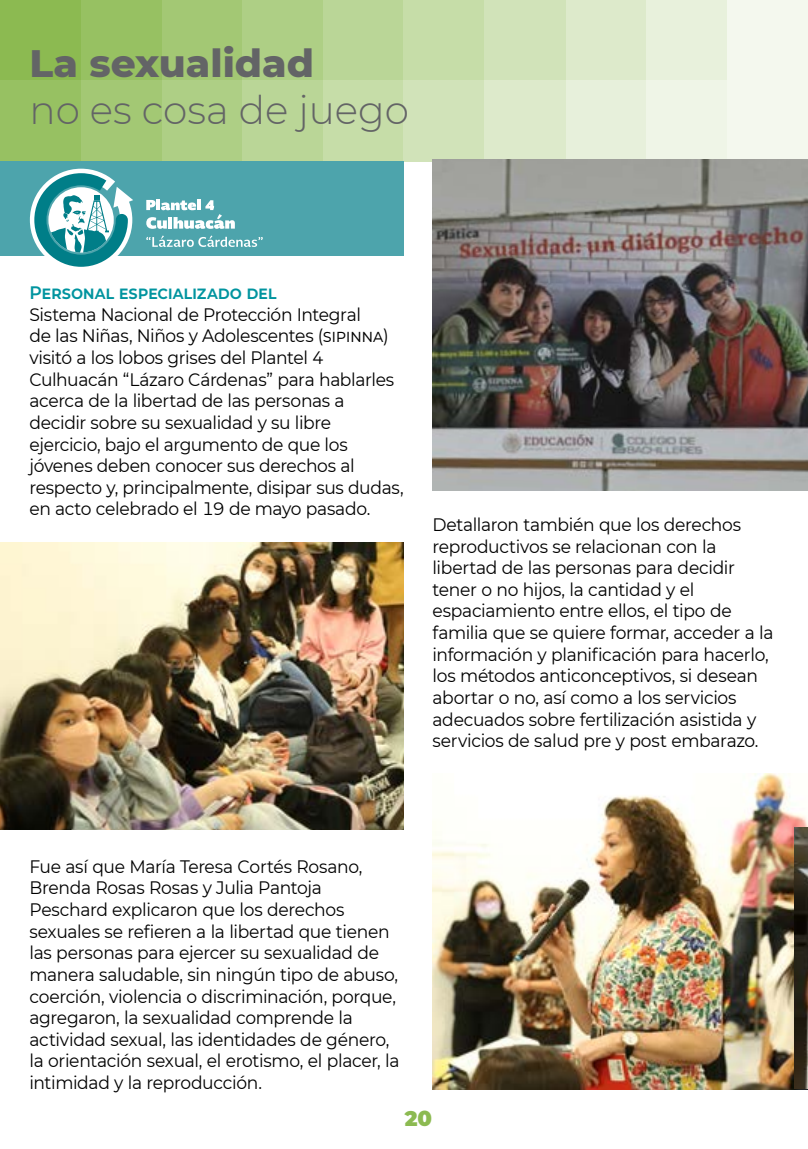
<style>
.page{position:relative;width:808px;height:1149px;background:#fff}
.page>*{position:absolute;margin:0;border:0;box-sizing:border-box;transform-origin:0 0}
.t1{font:300 39px "Montserrat";color:#636466}
.t2{font:800 39px "Montserrat";color:#636466}
.t3{font:900 21px "Montserrat";color:#8cba51}
.t4{font:18px/21.6px "Montserrat";letter-spacing:-.02em;color:#000;scale:.95 1}
.t5{font:600 18px "Montserrat";letter-spacing:-.01em;color:#00949f;scale:.95 1}
</style>
<div class="page">
<div style="left:565px;top:0;width:81px;height:81px;background:#ddeacb"></div>
<div style="left:646px;top:0;width:81px;height:81px;background:#e8f1dc"></div>
<div style="left:565px;top:80px;width:81px;height:81px;background:#e7f0db"></div>
<div style="left:646px;top:80px;width:81px;height:81px;background:#eff5e7"></div>
<div style="left:727px;top:80px;width:81px;height:81px;background:#f4f8ee"></div>
<div style="left:727px;top:0;width:81px;height:81px;background:#f4f8ee"></div>
<div style="left:0;top:0;width:81px;height:81px;background:#8cba51"></div>
<div style="left:81px;top:0;width:81px;height:81px;background:#97c162"></div>
<div style="left:162px;top:0;width:81px;height:81px;background:#a3c874"></div>
<div style="left:243px;top:0;width:81px;height:81px;background:#aecf85"></div>
<div style="left:323px;top:0;width:82px;height:81px;background:#bad697"></div>
<div style="left:403px;top:0;width:82px;height:81px;background:#c6dda8"></div>
<div style="left:484px;top:0;width:81px;height:81px;background:#d1e3b9"></div>
<div style="left:0;top:80px;width:81px;height:81px;background:#97c162"></div>
<div style="left:81px;top:80px;width:81px;height:81px;background:#a3c874"></div>
<div style="left:162px;top:80px;width:81px;height:81px;background:#aecf85"></div>
<div style="left:243px;top:80px;width:81px;height:81px;background:#bad697"></div>
<div style="left:323px;top:80px;width:82px;height:81px;background:#c6dda8"></div>
<div style="left:403px;top:80px;width:82px;height:81px;background:#d1e3b9"></div>
<div style="left:484px;top:80px;width:81px;height:81px;background:#ddeacb"></div>
<div style="left:0;top:161px;width:404px;height:95px;background:#4da4ac"></div>
<svg style="left:146px;top:200px;width:89px;height:29px"></svg>
<svg style="left:146px;top:235px;width:117px;height:12px"></svg>
<svg style="left:30px;top:169px;width:103px;height:98px"></svg>
<img style="left:432px;top:773px;width:376px;height:316px">
<img style="left:432px;top:160px;width:376px;height:330px">
<img style="left:0;top:542px;width:404px;height:287px">
<img style="left:794px;top:827px;width:14px;height:261px">
<h1 class="t2" style="left:29px;top:34px;width:286px">La sexualidad</h1>
<h1 class="t1" style="left:29px;top:83px;width:381px">no es cosa de juego</h1>
<p class="t5" style="left:29px;top:280px;width:262px">Personal especializado del</p>
<p class="t4" style="left:29px;top:303px;width:395px">Sistema Nacional de Protección Integral<br>de las Niñas, Niños y Adolescentes (sipinna) visitó a los lobos grises del Plantel 4<br>Culhuacán “Lázaro Cárdenas” para hablarles acerca de la libertad de las personas a decidir sobre su sexualidad y su libre ejercicio, bajo el argumento de que los jóvenes deben conocer sus derechos al respecto y, principalmente, disipar sus dudas, en acto celebrado el 19 de mayo pasado.</p>
<p class="t4" style="left:432px;top:513px;width:360px">Detallaron también que los derechos reproductivos se relacionan con la libertad de las personas para decidir tener o no hijos, la cantidad y el espaciamiento entre ellos, el tipo de familia que se quiere formar, acceder a la información y planificación para hacerlo, los métodos anticonceptivos, si desean abortar o no, así como a los servicios adecuados sobre fertilización asistida y servicios de salud pre y post embarazo.</p>
<p class="t4" style="left:29px;top:854px;width:391px">Fue así que María Teresa Cortés Rosano, Brenda Rosas Rosas y Julia Pantoja Peschard explicaron que los derechos sexuales se refieren a la libertad que tienen las personas para ejercer su sexualidad de manera saludable, sin ningún tipo de abuso, coerción, violencia o discriminación, porque, agregaron, la sexualidad comprende la actividad sexual, las identidades de género, la orientación sexual, el erotismo, el placer, la intimidad y la reproducción.</p>
<p class="t3" style="left:405px;top:1102px;width:29px">20</p>
</div>
